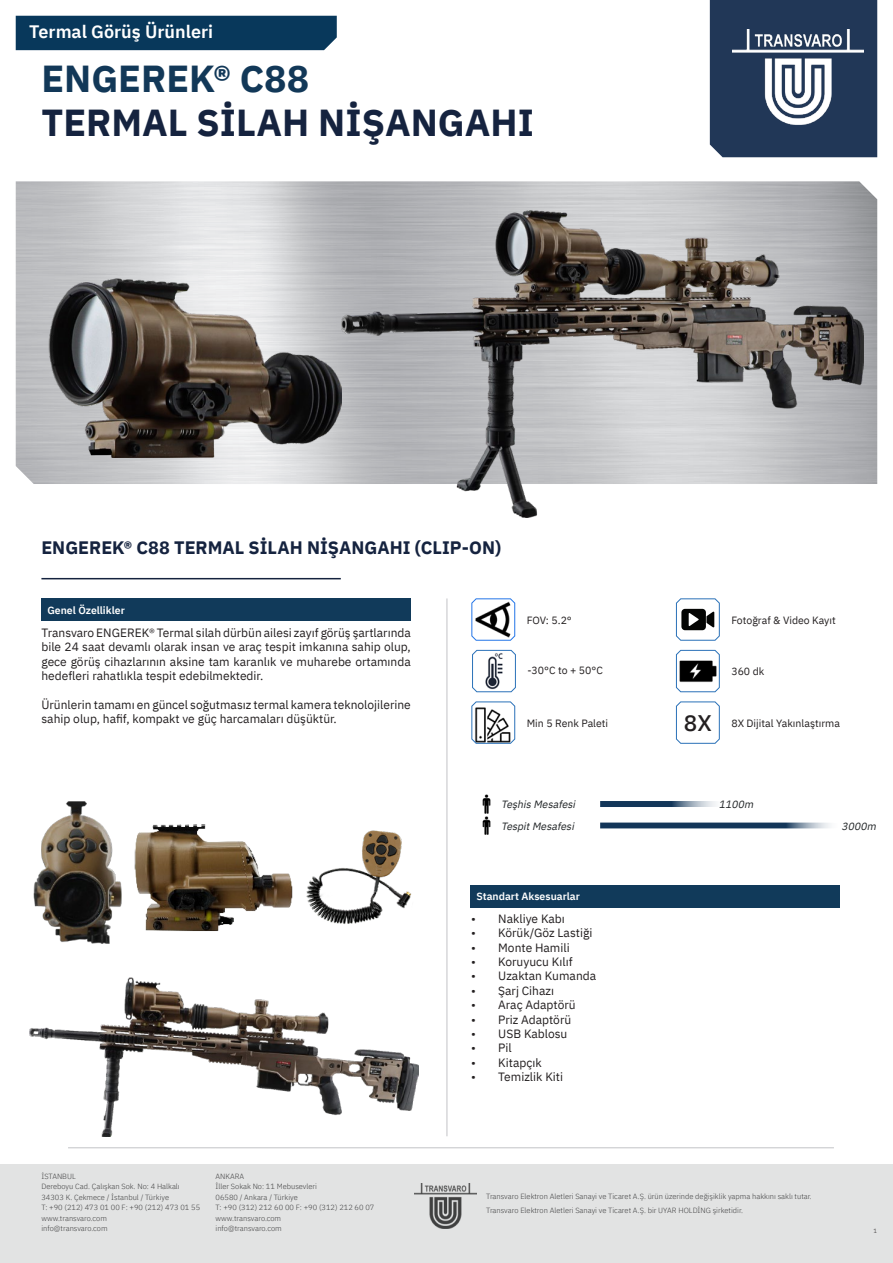
<style>
.page{position:relative;width:893px;height:1263px;background:#fff}
.page>*{position:absolute;margin:0;border:0;box-sizing:border-box;transform-origin:0 0}
.t1{font:700 37.5px "IBM Plex Sans";color:#15233f}
.t2{font:700 37.5px "IBM Plex Sans";color:#123858}
.t3{font:500 22.5px "IBM Plex Sans";color:#231f20}
.t4{font:700 18px "IBM Plex Sans";color:#15233f}
.t5{font:600 18px "IBM Plex Sans";color:#fff}
.t6{font:12px/14.4px "IBM Plex Sans";color:#231f20;text-align:justify}
.t7{font:10.5px "IBM Plex Sans";color:#231f20}
.t8{font:italic 10.5px "IBM Plex Sans";color:#212527}
.t9{font:600 10.5px "IBM Plex Sans";color:#fff}
.t10{font:300 7.5px/10.5px "IBM Plex Sans";color:#3e3e3f}
.t11{font:300 6px "IBM Plex Sans";color:#231f20}
</style>
<div class="page">
<img style="left:30px;top:978px;width:388px;height:158px">
<img style="left:134px;top:824px;width:159px;height:107px">
<img style="left:33px;top:801px;width:89px;height:143px">
<img style="left:306px;top:830px;width:106px;height:94px">
<svg style="left:676px;top:598px;width:44px;height:43px"></svg>
<svg style="left:471px;top:598px;width:44px;height:43px"></svg>
<svg style="left:676px;top:649px;width:44px;height:43px"></svg>
<svg style="left:676px;top:701px;width:44px;height:43px"></svg>
<svg style="left:471px;top:701px;width:44px;height:43px"></svg>
<svg style="left:472px;top:649px;width:44px;height:43px"></svg>
<img style="left:482px;top:794px;width:9px;height:19px">
<img style="left:482px;top:816px;width:9px;height:19px">
<svg style="left:600px;top:801px;width:116px;height:6px"></svg>
<svg style="left:600px;top:822px;width:230px;height:6px"></svg>
<img style="left:16px;top:181px;width:861px;height:303px">
<div style="left:0;top:1164px;width:893px;height:99px;background:#e2e3e3"></div>
<hr style="left:68px;top:1147px;width:766px;height:1px;background:#c2c3c6">
<hr style="left:41px;top:578px;width:300px;height:1px;background:#15233f">
<img style="left:414px;top:1183px;width:63px;height:45px">
<div style="left:710px;top:0;width:167px;height:157px;background:#213757"></div>
<img style="left:732px;top:30px;width:131px;height:97px">
<div style="left:41px;top:598px;width:370px;height:23px;background:#113a5a"></div>
<div style="left:470px;top:885px;width:370px;height:22px;background:#113a5a"></div>
<hr style="left:446px;top:598px;width:1px;height:538px;background:#c2c3c6">
<div style="left:16px;top:16px;width:321px;height:34px;background:#08385b"></div>
<img style="left:21px;top:270px;width:321px;height:187px">
<img style="left:342px;top:211px;width:521px;height:306px">
<p class="t5" style="left:29px;top:18px;width:185px">Termal Görüş Ürünleri</p>
<p class="t2" style="left:41px;top:49px;width:269px">ENGEREK® C88</p>
<p class="t1" style="left:41px;top:93px;width:494px">TERMAL SİLAH NİŞANGAHI</p>
<p class="t4" style="left:41px;top:533px;width:461px">ENGEREK® C88 TERMAL SİLAH NİŞANGAHI (CLIP-ON)</p>
<p class="t9" style="left:47px;top:602px;width:79px">Genel Özellikler</p>
<p class="t6" style="left:41px;top:624px;width:371px">Transvaro ENGEREK® Termal silah dürbün ailesi zayıf görüş şartlarında bile 24 saat devamlı olarak insan ve araç tespit imkanına sahip olup, gece görüş cihazlarının aksine tam karanlık ve muharebe ortamında hedefleri rahatlıkla tespit edebilmektedir.</p>
<p class="t6" style="left:41px;top:696px;width:371px">Ürünlerin tamamı en güncel soğutmasız termal kamera teknolojilerine sahip olup, hafif, kompakt ve güç harcamaları düşüktür.</p>
<p class="t7" style="left:527px;top:612px;width:47px">FOV: 5.2°</p>
<p class="t7" style="left:731px;top:612px;width:106px">Fotoğraf &amp; Video Kayıt</p>
<p class="t7" style="left:527px;top:663px;width:77px">-30°C to + 50°C</p>
<p class="t7" style="left:527px;top:715px;width:83px">Min 5 Renk Paleti</p>
<p class="t7" style="left:731px;top:663px;width:35px">360 dk</p>
<p class="t3" style="left:684px;top:706px;width:29px">8X</p>
<p class="t7" style="left:731px;top:715px;width:110px">8X Dijital Yakınlaştırma</p>
<p class="t8" style="left:501px;top:796px;width:79px">TeşhisMesafesi</p>
<p class="t8" style="left:719px;top:796px;width:39px">1100m</p>
<p class="t8" style="left:501px;top:818px;width:77px">TespitMesafesi</p>
<p class="t8" style="left:841px;top:818px;width:39px">3000m</p>
<p class="t9" style="left:476px;top:888px;width:105px">Standart Aksesuarlar</p>
<p class="t10" style="left:41px;top:1170px;width:36px">İSTANBUL</p>
<p class="t10" style="left:41px;top:1181px;width:140px">Dereboyu Cad. Çalışkan Sok. No: 4 Halkalı</p>
<p class="t10" style="left:41px;top:1191px;width:129px">34303 K. Çekmece / İstanbul / Türkiye</p>
<p class="t10" style="left:41px;top:1202px;width:160px">T: +90 (212) 473 01 00 F: +90 (212) 473 01 55 www.transvaro.com<br>info@transvaro.com</p>
<p class="t10" style="left:216px;top:1170px;width:30px">ANKARA</p>
<p class="t10" style="left:216px;top:1181px;width:103px">İller Sokak No: 11 Mebusevleri</p>
<p class="t10" style="left:216px;top:1191px;width:84px">06580 / Ankara / Türkiye</p>
<p class="t10" style="left:216px;top:1202px;width:160px">T: +90 (312) 212 60 00 F: +90 (312) 212 60 07 www.transvaro.com<br>info@transvaro.com</p>
<p class="t6" style="left:471px;top:910px;width:95px">• Nakliye Kabı</p>
<p class="t6" style="left:471px;top:925px;width:123px">• Körük/Göz Lastiği</p>
<p class="t6" style="left:471px;top:939px;width:100px">• Monte Hamili</p>
<p class="t6" style="left:471px;top:953px;width:103px">• Koruyucu Kılıf</p>
<p class="t6" style="left:471px;top:968px;width:126px">• Uzaktan Kumanda</p>
<p class="t6" style="left:471px;top:982px;width:84px">• Şarj Cihazı</p>
<p class="t6" style="left:471px;top:997px;width:106px">• Araç Adaptörü</p>
<p class="t6" style="left:471px;top:1011px;width:102px">• Priz Adaptörü</p>
<p class="t6" style="left:471px;top:1025px;width:98px">• USB Kablosu</p>
<p class="t6" style="left:471px;top:1040px;width:42px">• Pil</p>
<p class="t6" style="left:471px;top:1054px;width:72px">• Kitapçık</p>
<p class="t6" style="left:471px;top:1069px;width:93px">• Temizlik Kiti</p>
<p class="t10" style="left:486px;top:1190px;width:327px">Transvaro Elektron Aletleri Sanayi ve Ticaret A.Ş. ürün üzerinde değişiklik yapma hakkını saklı tutar.</p>
<p class="t10" style="left:486px;top:1204px;width:259px">Transvaro Elektron Aletleri Sanayi ve Ticaret A.Ş. bir UYAR HOLDİNG şirketidir.</p>
<p class="t11" style="left:874px;top:1227px;width:5px">1</p>
</div>
